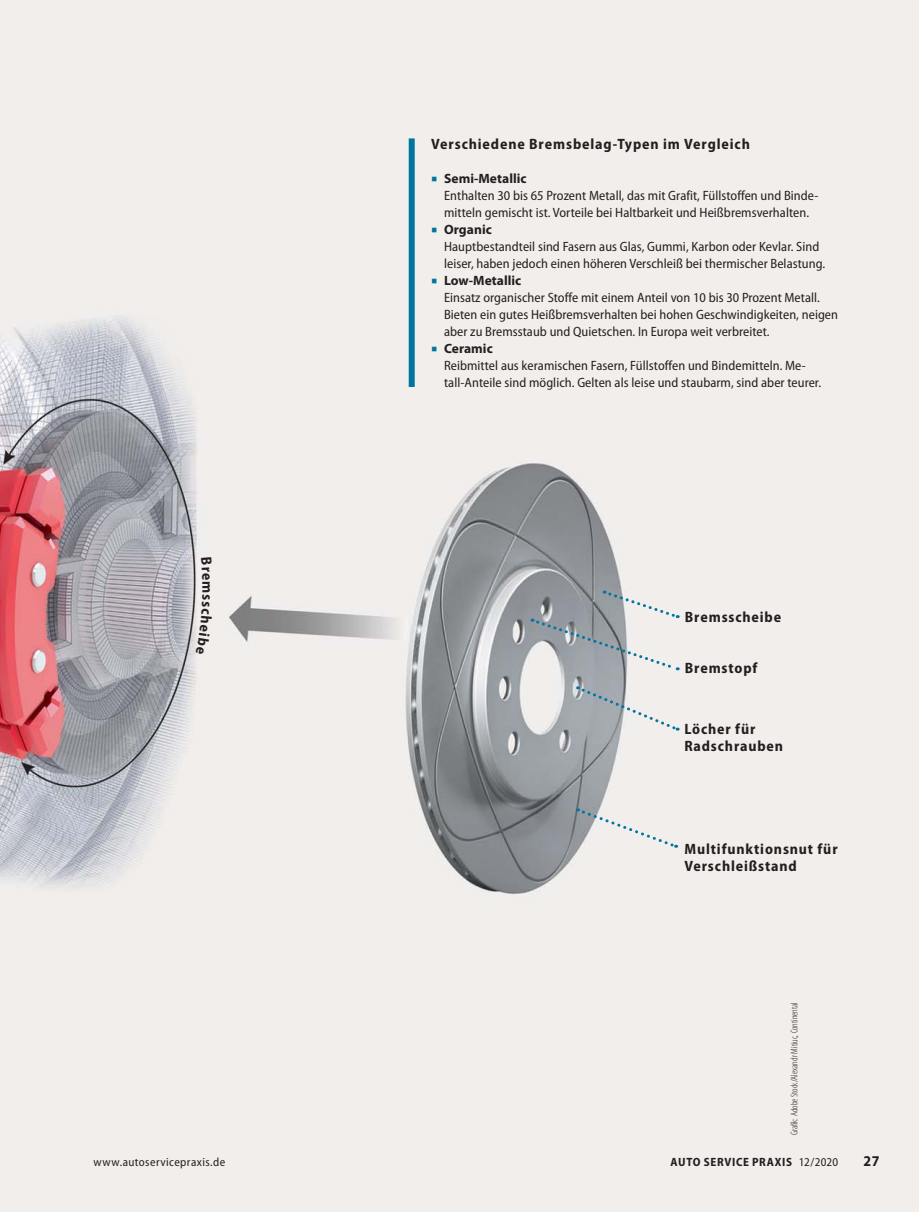
<style>
.page{position:relative;width:919px;height:1212px;background:#fff}
.page>*{position:absolute;margin:0;border:0;box-sizing:border-box;transform-origin:0 0}
.t1{font:700 semi-condensed 15px/17.2px "Myriad Pro";letter-spacing:.055em;color:#231f20}
.t2{font:semi-condensed 13.5px/17px "Myriad Pro";letter-spacing:.005em;color:#231f20}
.t3{font:semi-condensed 12px "Myriad Pro";letter-spacing:.035em;color:#231f20}
.t4{font:700 semi-condensed 12px "Myriad Pro";letter-spacing:.055em;color:#231f20}
.t5{font:300 condensed 9.75px "Myriad Pro";color:#231f20}
.s1{font-family:"Minion Pro";font-stretch:normal;font-size:15.75px;color:#00759f}
.s2{font-weight:700;font-stretch:normal}
.s3{font-weight:400}
</style>
<div class="page">
<img style="left:0;top:0;width:918px;height:1212px">
<div style="left:408px;top:138px;width:6px;height:249px;background:#00759f"></div>
<svg style="left:532px;top:590px;width:146px;height:82px;background:#b8bbbf"></svg>
<svg style="left:577px;top:686px;width:101px;height:46px;background:#c7cbcd"></svg>
<svg style="left:577px;top:808px;width:99px;height:41px;background:#dfdfdf"></svg>
<svg style="left:201px;top:557px;width:11px;height:23px"></svg>
<svg style="left:196px;top:595px;width:16px;height:59px"></svg>
<p class="t1" style="left:431px;top:137px;width:320px">Verschiedene Bremsbelag-Typen im Vergleich</p>
<p class="t1" style="left:214px;top:581px;width:14px;rotate:90deg">m</p>
<p class="t2" style="left:444px;top:171px;width:376px;text-indent:-13px"><span class="s1">■</span> <span class="s2">Semi-Metallic<br></span>Enthalten 30 bis 65 Prozent Metall, das mit Grafit, Füllstoffen und Binde&shy;mitteln gemischt ist. Vorteile bei Haltbarkeit und Heißbremsverhalten.</p>
<p class="t2" style="left:444px;top:222px;width:383px;text-indent:-13px"><span class="s1">■</span> <span class="s2">Organic<br></span>Hauptbestandteil sind Fasern aus Glas, Gummi, Karbon oder Kevlar. Sind leiser, haben jedoch einen höheren Verschleiß bei thermischer Belastung.</p>
<p class="t2" style="left:444px;top:273px;width:395px;text-indent:-13px"><span class="s1">■</span> <span class="s2">Low-Metallic<br></span>Einsatz organischer Stoffe mit einem Anteil von 10 bis 30 Prozent Metall.<br>Bieten ein gutes Heißbremsverhalten bei hohen Geschwindigkeiten, neigen aber zu Bremsstaub und Quietschen. In Europa weit verbreitet.</p>
<p class="t2" style="left:444px;top:341px;width:378px;text-indent:-13px"><span class="s1">■</span> <span class="s2">Ceramic<br></span>Reibmittel aus keramischen Fasern, Füllstoffen und Bindemitteln. Me&shy;tall-Anteile sind möglich. Gelten als leise und staubarm, sind aber teurer.</p>
<p class="t1" style="left:684px;top:609px;width:98px">Bremsscheibe</p>
<p class="t1" style="left:684px;top:661px;width:74px">Bremstopf</p>
<p class="t1" style="left:684px;top:722px;width:100px">Löcher für<br>Radschrauben</p>
<p class="t1" style="left:684px;top:841px;width:155px">Multifunktionsnut für<br>Verschleißstand</p>
<p class="t5" style="left:788px;top:1135px;width:135px;rotate:-90deg">Grafik: Adobe Stock/Alexandr Mitiuc, Continental</p>
<p class="t3" style="left:94px;top:1157px;width:133px">www.autoservicepraxis.de</p>
<p class="t4" style="left:670px;top:1157px;width:169px">AUTO SERVICE PRAXIS <span class="s3">12/2020</span></p>
<p class="t1" style="left:863px;top:1154px;width:17px">27</p>
</div>
